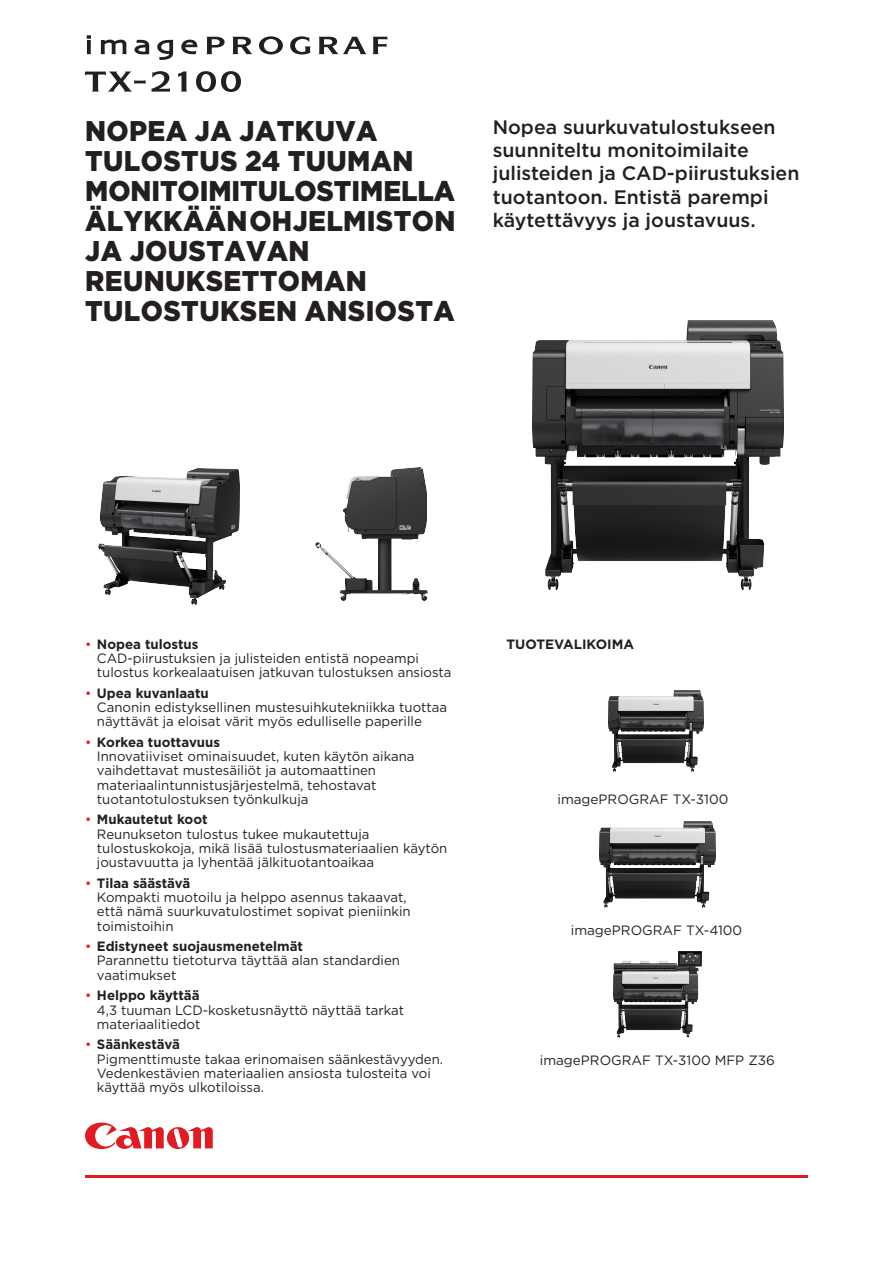
<style>
.page{position:relative;width:893px;height:1263px;background:#fff}
.page>*{position:absolute;margin:0;border:0;box-sizing:border-box;transform-origin:0 0}
.COVER_HEADER_LARGE{font:900 28.5px/30px "Gotham";letter-spacing:.015em;color:#231f20;scale:.94 1}
.INTRO{font:500 19.5px/23.4px "Gotham";color:#231f20}
.BODY{font:13.5px/14.2px "Gotham";color:#231f20}
.SUBHEAD{font:700 13.5px "Gotham";color:#231f20}
.s1{color:#e21a21}
.s2{font-weight:700}
</style>
<div class="page">
<svg style="left:85px;top:1122px;width:128px;height:28px"></svg>
<hr style="left:85px;top:1175px;width:723px;height:3px;background:#e21a21">
<img style="left:609px;top:690px;width:95px;height:82px">
<img style="left:532px;top:320px;width:251px;height:269px">
<img style="left:99px;top:468px;width:140px;height:137px">
<img style="left:600px;top:821px;width:116px;height:86px">
<img style="left:614px;top:951px;width:88px;height:87px">
<img style="left:315px;top:467px;width:113px;height:134px">
<svg style="left:206px;top:37px;width:19px;height:17px"></svg>
<svg style="left:232px;top:37px;width:20px;height:17px"></svg>
<svg style="left:259px;top:36px;width:24px;height:18px"></svg>
<svg style="left:290px;top:36px;width:21px;height:19px"></svg>
<svg style="left:318px;top:37px;width:69px;height:17px"></svg>
<svg style="left:87px;top:35px;width:4px;height:19px"></svg>
<svg style="left:101px;top:40px;width:25px;height:14px"></svg>
<svg style="left:134px;top:40px;width:15px;height:14px"></svg>
<svg style="left:157px;top:40px;width:16px;height:20px"></svg>
<svg style="left:181px;top:40px;width:16px;height:14px"></svg>
<svg style="left:85px;top:72px;width:61px;height:20px"></svg>
<svg style="left:152px;top:71px;width:18px;height:21px"></svg>
<svg style="left:178px;top:71px;width:9px;height:21px"></svg>
<svg style="left:196px;top:71px;width:45px;height:21px"></svg>
<p class="COVER_HEADER_LARGE" style="left:85px;top:115px;width:395px">NOPEA JA JATKUVA<br>TULOSTUS 24 TUUMAN<br>MONITOIMITULOSTIMELLA<br>ÄLYKKÄÄN OHJELMISTON<br>JA JOUSTAVAN<br>REUNUKSETTOMAN<br>TULOSTUKSEN ANSIOSTA</p>
<p class="INTRO" style="left:493px;top:115px;width:308px">Nopea suurkuvatulostukseen suunniteltu monitoimilaite julisteiden ja CAD-piirustuksien tuotantoon. Entistä parempi käytettävyys ja joustavuus.</p>
<p class="BODY" style="left:97px;top:636px;width:356px;text-indent:-12px"><span class="s1">•</span> <span class="s2">Nopea tulostus<br></span>CAD-piirustuksien ja julisteiden entistä nopeampi tulostus korkealaatuisen jatkuvan tulostuksen ansiosta</p>
<p class="BODY" style="left:97px;top:685px;width:352px;text-indent:-12px"><span class="s1">•</span> <span class="s2">Upea kuvanlaatu<br></span>Canonin edistyksellinen mustesuihkutekniikka tuottaa näyttävät ja eloisat värit myös edulliselle paperille</p>
<p class="BODY" style="left:97px;top:735px;width:319px;text-indent:-12px"><span class="s1">•</span> <span class="s2">Korkea tuottavuus<br></span>Innovatiiviset ominaisuudet, kuten käytön aikana vaihdettavat mustesäiliöt ja automaattinen materiaalintunnistusjärjestelmä, tehostavat tuotantotulostuksen työnkulkuja</p>
<p class="BODY" style="left:97px;top:812px;width:352px;text-indent:-12px"><span class="s1">•</span> <span class="s2">Mukautetut koot<br></span>Reunukseton tulostus tukee mukautettuja tulostuskokoja, mikä lisää tulostusmateriaalien käytön joustavuutta ja lyhentää jälkituotantoaikaa</p>
<p class="BODY" style="left:97px;top:876px;width:315px;text-indent:-12px"><span class="s1">•</span> <span class="s2">Tilaa säästävä<br></span>Kompakti muotoilu ja helppo asennus takaavat, että nämä suurkuvatulostimet sopivat pieniinkin toimistoihin</p>
<p class="BODY" style="left:97px;top:939px;width:305px;text-indent:-12px"><span class="s1">•</span> <span class="s2">Edistyneet suojausmenetelmät<br></span>Parannettu tietoturva täyttää alan standardien vaatimukset</p>
<p class="BODY" style="left:97px;top:988px;width:309px;text-indent:-12px"><span class="s1">•</span> <span class="s2">Helppo käyttää<br></span>4,3 tuuman LCD-kosketusnäyttö näyttää tarkat materiaalitiedot</p>
<p class="BODY" style="left:97px;top:1037px;width:348px;text-indent:-12px"><span class="s1">•</span> <span class="s2">Säänkestävä<br></span>Pigmenttimuste takaa erinomaisen säänkestävyyden.<br>Vedenkestävien materiaalien ansiosta tulosteita voi käyttää myös ulkotiloissa.</p>
<p class="SUBHEAD" style="left:506px;top:635px;width:129px">TUOTEVALIKOIMA</p>
<p class="BODY" style="left:557px;top:792px;width:172px">imagePROGRAF TX-3100</p>
<p class="BODY" style="left:571px;top:923px;width:173px">imagePROGRAF TX-4100</p>
<p class="BODY" style="left:540px;top:1053px;width:236px">imagePROGRAF TX-3100 MFP Z36</p>
</div>
